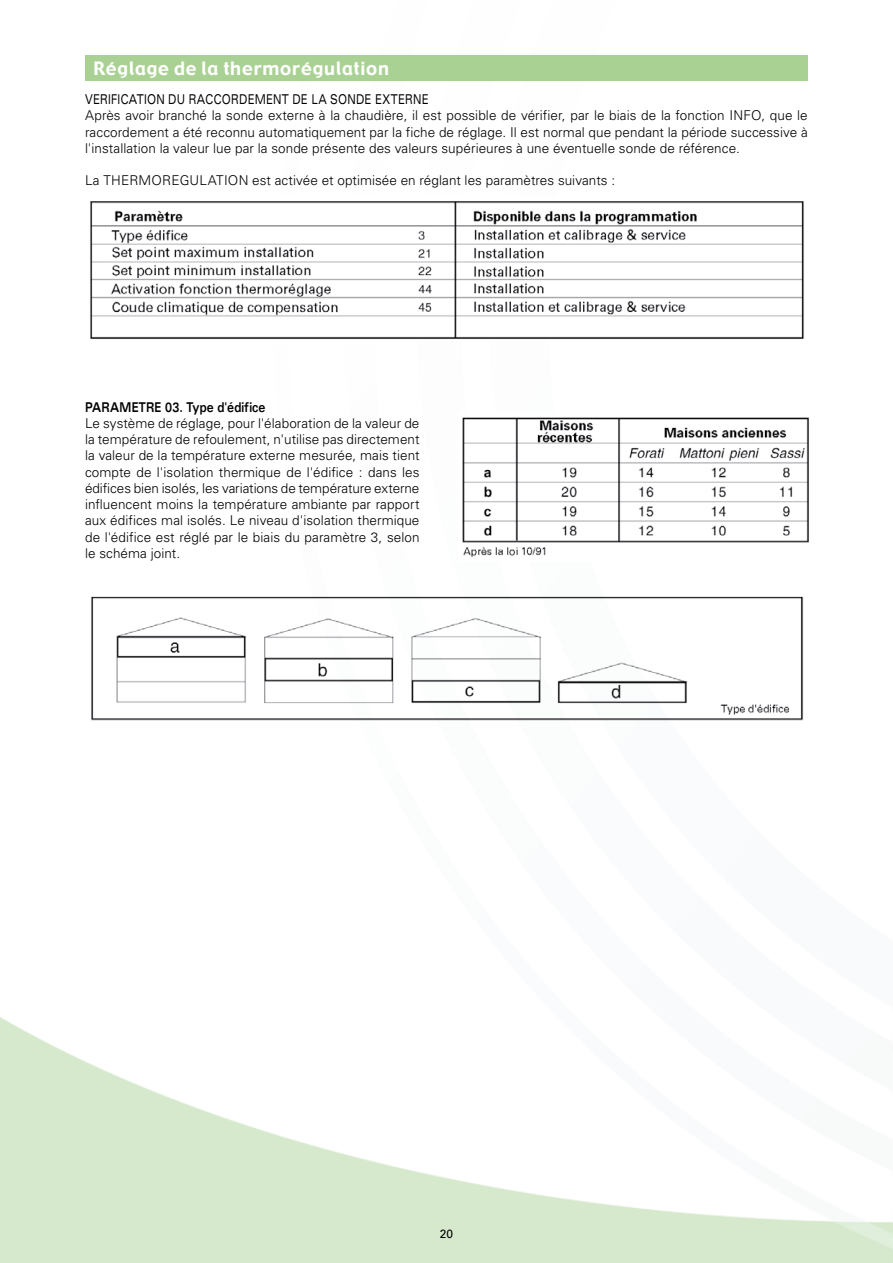
<style>
.page{position:relative;width:893px;height:1263px;background:#fff}
.page>*{position:absolute;margin:0;border:0;box-sizing:border-box;transform-origin:0 0}
.t1{font:18px "Gadget";color:#fff}
.t2{font:300 13.5px/16.2px "Univers";letter-spacing:.005em;color:#000;text-align:justify}
.t3{font:expanded 13.5px "Univers";letter-spacing:.025em;color:#000;scale:.7 1}
.t4{font:700 expanded 13.5px "Univers";letter-spacing:.015em;color:#000;scale:.7 1}
.t5{font:12px "Univers";color:#000}
</style>
<div class="page">
<div style="left:85px;top:55px;width:723px;height:26px;background:#aad194"></div>
<img style="left:89px;top:201px;width:716px;height:139px">
<img style="left:462px;top:417px;width:348px;height:140px">
<img style="left:90px;top:592px;width:714px;height:132px">
<h1 class="t1" style="left:94px;top:57px;width:297px">Réglage de la thermorégulation</h1>
<p class="t3" style="left:85px;top:92px;width:492px">VERIFICATION DU RACCORDEMENT DE LA SONDE EXTERNE</p>
<p class="t2" style="left:85px;top:108px;width:724px">Après avoir branché la sonde externe à la chaudière, il est possible de vérifier, par le biais de la fonction INFO, que le raccordement a été reconnu automatiquement par la fiche de réglage. Il est normal que pendant la période successive à l'installation la valeur lue par la sonde présente des valeurs supérieures à une éventuelle sonde de référence.</p>
<p class="t2" style="left:85px;top:172px;width:532px">La THERMOREGULATION est activée et optimisée en réglant les paramètres suivants :</p>
<p class="t4" style="left:85px;top:399px;width:259px">PARAMETRE 03. Type d'édifice</p>
<p class="t2" style="left:85px;top:415px;width:336px">Le système de réglage, pour l'élaboration de la valeur de la température de refoulement, n'utilise pas directement la valeur de la température externe mesurée, mais tient compte de l'isolation thermique de l'édifice : dans les édifices bien isolés, les variations de température externe influencent moins la température ambiante par rapport aux édifices mal isolés. Le niveau d'isolation thermique de l'édifice est réglé par le biais du paramètre 3, selon le schéma joint.</p>
<p class="t5" style="left:440px;top:1226px;width:15px">20</p>
</div>
